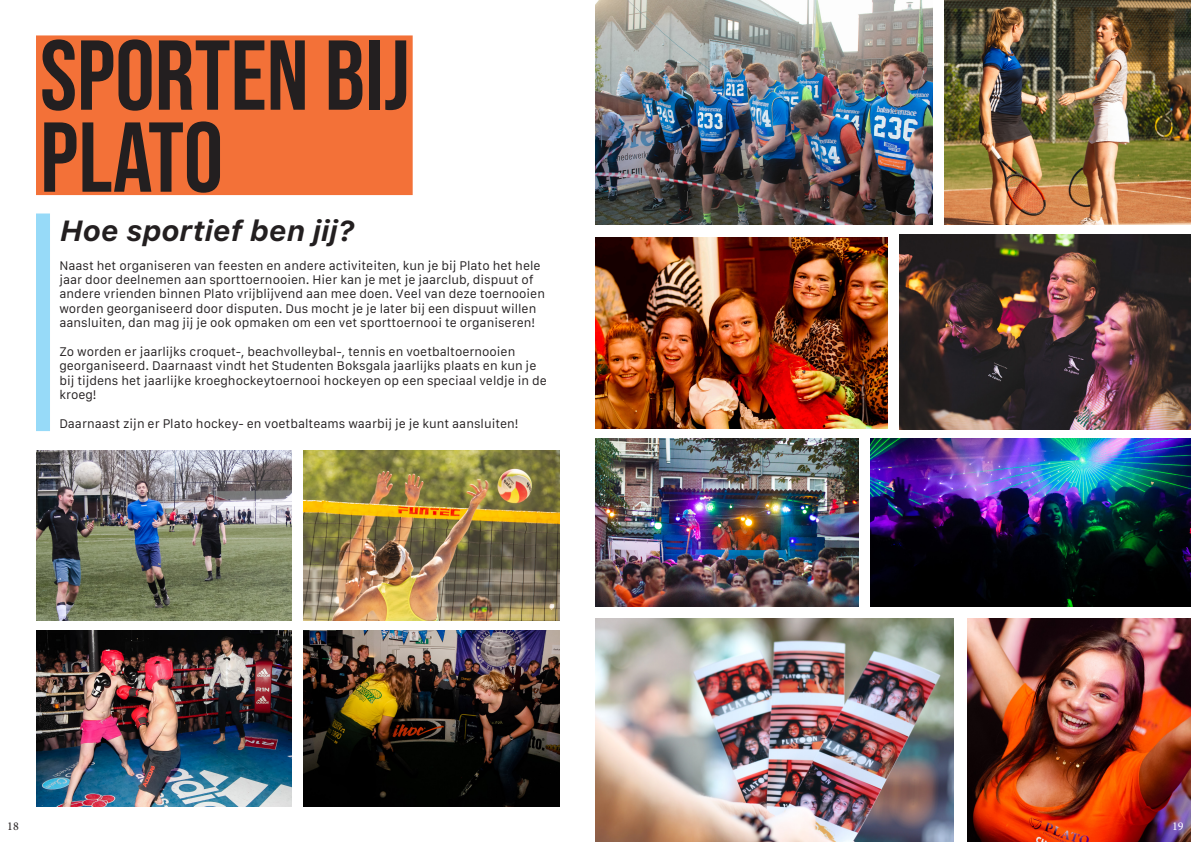
<style>
.page{position:relative;width:1191px;height:842px;background:#fff}
.page>*{position:absolute;margin:0;border:0;box-sizing:border-box;transform-origin:0 0}
.t1{font:99px/82px "Bebas Neue";color:#231f20}
.t2{font:italic 700 29px "Galvji";color:#231f20}
.t3{font:12px/14.4px "Galvji";color:#231f20}
.t4{font:12px "Minion Pro";color:#231f20}
.t5{font:12px "Minion Pro";color:#fff}
</style>
<div class="page">
<img style="left:595px;top:0;width:337px;height:225px">
<img style="left:899px;top:235px;width:292px;height:194px">
<img style="left:595px;top:238px;width:292px;height:190px">
<img style="left:870px;top:438px;width:321px;height:169px">
<img style="left:944px;top:0;width:247px;height:225px">
<img style="left:595px;top:438px;width:263px;height:169px">
<img style="left:595px;top:618px;width:358px;height:224px">
<img style="left:968px;top:618px;width:223px;height:224px">
<div style="left:36px;top:35px;width:377px;height:160px;background:#f37138"></div>
<div style="left:36px;top:213px;width:14px;height:218px;background:#97daf8"></div>
<img style="left:36px;top:450px;width:256px;height:171px">
<img style="left:304px;top:450px;width:255px;height:171px">
<img style="left:36px;top:630px;width:256px;height:176px">
<img style="left:304px;top:630px;width:255px;height:176px">
<p class="t1" style="left:40px;top:33px;width:371px">SPORTEN BIJ<br>PLATO</p>
<p class="t2" style="left:59px;top:213px;width:296px">Hoe sportief ben jij?</p>
<p class="t3" style="left:59px;top:258px;width:487px">Naast het organiseren van feesten en andere activiteiten, kun je bij Plato het hele jaar door deelnemen aan sporttoernooien. Hier kan je met je jaarclub, dispuut of andere vrienden binnen Plato vrijblijvend aan mee doen. Veel van deze toernooien worden georganiseerd door disputen. Dus mocht je je later bij een dispuut willen aansluiten, dan mag jij je ook opmaken om een vet sporttoernooi te organiseren!</p>
<p class="t3" style="left:59px;top:345px;width:489px">Zo worden er jaarlijks croquet-, beachvolleybal-, tennis en voetbaltoernooien georganiseerd. Daarnaast vindt het Studenten Boksgala jaarlijks plaats en kun je bij tijdens het jaarlijke kroeghockeytoernooi hockeyen op een speciaal veldje in de kroeg!</p>
<p class="t3" style="left:59px;top:417px;width:461px">Daarnaast zijn er Plato hockey- en voetbalteams waarbij je je kunt aansluiten!</p>
<p class="t4" style="left:7px;top:818px;width:13px">18</p>
<p class="t5" style="left:1172px;top:818px;width:13px">19</p>
</div>
